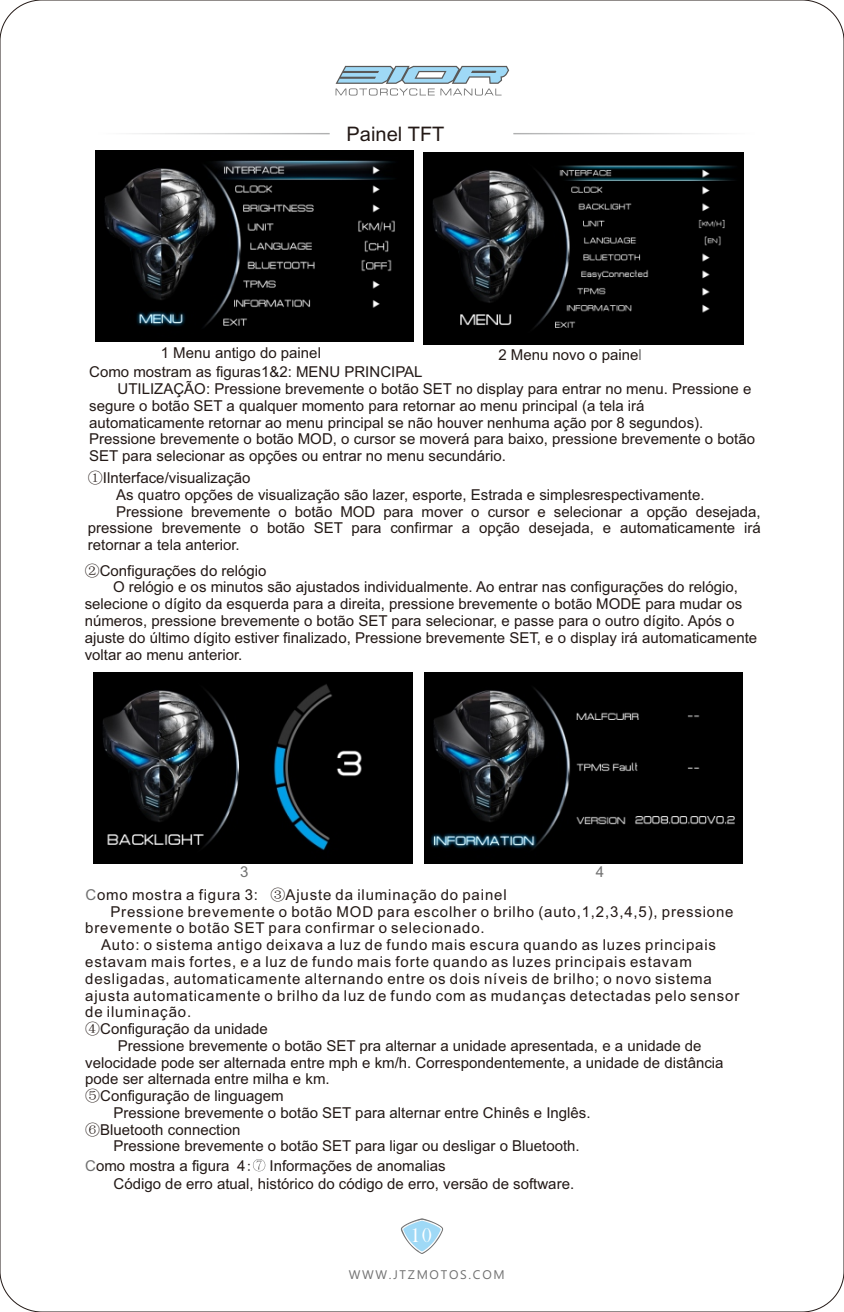
<style>
.page{position:relative;width:844px;height:1312px;background:#fff}
.page>*{position:absolute;margin:0;border:0;box-sizing:border-box;transform-origin:0 0}
.t1{font:20.75px "Bask Old Face";color:#fff}
.t2{font:20px "Arial Unicode MS";color:#231916}
.t3{font:15px/17.2px "Arial";color:#231916}
.t4{font:15px "Arial";letter-spacing:.055em;color:#231916}
.t5{font:15px "Arial";color:#717171}
.t6{font:12.5px "Yu Gothic UI";letter-spacing:.135em;color:#717171}
.s1{color:#717171}
.s2{font-family:"Sim Sun"}
.s3{font-family:"Sim Sun Ext B"}
</style>
<div class="page">
<img style="left:424px;top:672px;width:318px;height:191px">
<img style="left:95px;top:150px;width:319px;height:191px">
<svg style="left:253px;top:1159px;width:12px;height:12px"></svg>
<svg style="left:401px;top:1218px;width:42px;height:35px"></svg>
<svg style="left:335px;top:66px;width:174px;height:29px"></svg>
<svg style="left:132px;top:133px;width:587px;height:1px"></svg>
<img style="left:423px;top:152px;width:320px;height:192px">
<img style="left:94px;top:672px;width:318px;height:191px">
<h2 class="t2" style="left:346px;top:126px;width:99px">Painel TFT</h2>
<p class="t3" style="left:161px;top:346px;width:162px">1 Menu antigo do painel</p>
<p class="t3" style="left:498px;top:347px;width:145px">2 Menu novo o paine<span class="s1">l</span></p>
<p class="t3" style="left:89px;top:364px;width:335px">Como mostram as figuras1&amp;2: MENU PRINCIPAL</p>
<p class="t3" style="left:117px;top:381px;width:635px">UTILIZAÇÃO: Pressione brevemente o botão SET no display para entrar no menu. Pressione e</p>
<p class="t3" style="left:89px;top:398px;width:556px">segure o botão SET a qualquer momento para retornar ao menu principal (a tela irá</p>
<p class="t3" style="left:89px;top:415px;width:615px">automaticamente retornar ao menu principal se não houver nenhuma ação por 8 segundos).</p>
<p class="t3" style="left:89px;top:432px;width:667px">Pressione brevemente o botão MOD, o cursor se moverá para baixo, pressione brevemente o botão</p>
<p class="t3" style="left:89px;top:448px;width:418px">SET para selecionar as opções ou entrar no menu secundário.</p>
<p class="t3" style="left:88px;top:470px;width:164px"><span class="s2">①</span>Ilnterface/visualização</p>
<p class="t3" style="left:116px;top:487px;width:589px">As quatro opções de visualização são lazer, esporte, Estrada e simplesrespectivamente.</p>
<p class="t3" style="left:116px;top:504px;width:645px">Pressione brevemente o botão MOD para mover o cursor e selecionar a opção desejada,</p>
<p class="t3" style="left:88px;top:520px;width:674px">pressione brevemente o botão SET para confirmar a opção desejada, e automaticamente irá</p>
<p class="t3" style="left:88px;top:537px;width:153px">retornar a tela anterior.</p>
<p class="t3" style="left:85px;top:563px;width:183px"><span class="s2">②</span>Configurações do relógio</p>
<p class="t3" style="left:113px;top:580px;width:626px">O relógio e os minutos são ajustados individualmente. Ao entrar nas configurações do relógio,</p>
<p class="t3" style="left:85px;top:596px;width:658px">selecione o dígito da esquerda para a direita, pressione brevemente o botão MODE para mudar os</p>
<p class="t3" style="left:85px;top:613px;width:651px">números, pressione brevemente o botão SET para selecionar, e passe para o outro dígito. Após o</p>
<p class="t3" style="left:85px;top:630px;width:673px">ajuste do último dígito estiver finalizado, Pressione brevemente SET, e o display irá automaticamente</p>
<p class="t3" style="left:85px;top:647px;width:159px">voltar ao menu anterior.</p>
<p class="t5" style="left:240px;top:865px;width:10px">3</p>
<p class="t5" style="left:595px;top:865px;width:10px">4</p>
<p class="t4" style="left:85px;top:888px;width:423px"><span class="s1">C</span>omo mostra a figura 3: <span class="s2">③</span>Ajuste da iluminação do painel</p>
<p class="t4" style="left:110px;top:905px;width:624px">Pressione brevemente o botão MOD para escolher o brilho (auto,1,2,3,4,5), pressione</p>
<p class="t4" style="left:85px;top:922px;width:401px">brevemente o botão SET para confirmar o selecionado.</p>
<p class="t4" style="left:101px;top:939px;width:616px">Auto: o sistema antigo deixava a luz de fundo mais escura quando as luzes principais</p>
<p class="t4" style="left:85px;top:955px;width:608px">estavam mais fortes, e a luz de fundo mais forte quando as luzes principais estavam</p>
<p class="t4" style="left:85px;top:972px;width:628px">desligadas, automaticamente alternando entre os dois níveis de brilho; o novo sistema</p>
<p class="t4" style="left:85px;top:989px;width:655px">ajusta automaticamente o brilho da luz de fundo com as mudanças detectadas pelo sensor</p>
<p class="t4" style="left:85px;top:1006px;width:107px">de iluminação.</p>
<p class="t3" style="left:85px;top:1021px;width:184px"><span class="s2">④</span>Configuração da unidade</p>
<p class="t3" style="left:118px;top:1038px;width:585px">Pressione brevemente o botão SET pra alternar a unidade apresentada, e a unidade de</p>
<p class="t3" style="left:85px;top:1054px;width:639px">velocidade pode ser alternada entre mph e km/h. Correspondentemente, a unidade de distância</p>
<p class="t3" style="left:85px;top:1071px;width:246px">pode ser alternada entre milha e km.</p>
<p class="t3" style="left:85px;top:1088px;width:200px"><span class="s2">⑤</span>Configuração de linguagem</p>
<p class="t3" style="left:114px;top:1105px;width:478px">Pressione brevemente o botão SET para alternar entre Chinês e Inglês.</p>
<p class="t3" style="left:85px;top:1121px;width:157px"><span class="s2">⑥</span>Bluetooth connection</p>
<p class="t3" style="left:114px;top:1138px;width:467px">Pressione brevemente o botão SET para ligar ou desligar o Bluetooth.</p>
<p class="t3" style="left:114px;top:1158px;width:462px;text-indent:-28px"><span class="s1">C</span>omo mostra a figura 4<span class="s3">:</span> Informações de anomalias<br>Código de erro atual, histórico do código de erro, versão de software.</p>
<h1 class="t1" style="left:410px;top:1227px;width:23px">10</h1>
<p class="t6" style="left:348px;top:1269px;width:157px">WWW.JTZMOTOS.COM</p>
</div>
